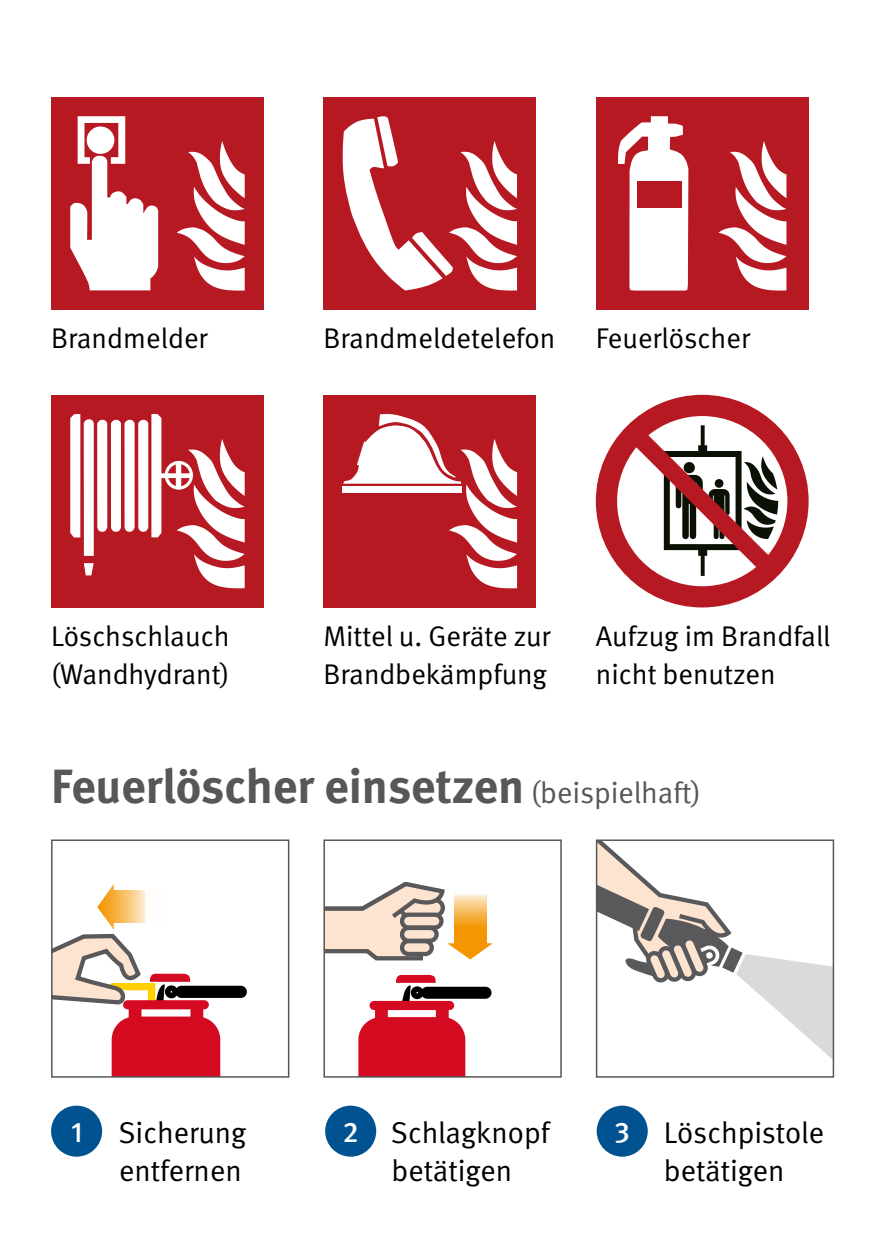
<style>
.page{position:relative;width:881px;height:1259px;background:#fff}
.page>*{position:absolute;margin:0;border:0;box-sizing:border-box;transform-origin:0 0}
.t1{font:700 48px "DGUV Meta";color:#575756}
.t2{font:30px/38.4px "DGUV Meta";color:#000}
.t3{font:28.5px/37.5px "DGUV Meta";color:#000}
.t4{font:500 28.5px "DGUV Meta";color:#fff}
.s1{font-weight:400;font-size:30px}
</style>
<div class="page">
<div style="left:51px;top:1105px;width:51px;height:51px;background:#005390;border-radius:50%"></div>
<div style="left:325px;top:1105px;width:51px;height:51px;background:#005390;border-radius:50%"></div>
<div style="left:596px;top:1105px;width:51px;height:51px;background:#005390;border-radius:50%"></div>
<div style="left:51px;top:97px;width:213px;height:213px;background:#b71923"></div>
<svg style="left:70px;top:116px;width:89px;height:174px"></svg>
<svg style="left:176px;top:141px;width:68px;height:149px"></svg>
<div style="left:323px;top:97px;width:213px;height:213px;background:#b71923"></div>
<svg style="left:342px;top:116px;width:175px;height:174px"></svg>
<div style="left:595px;top:97px;width:213px;height:213px;background:#b71923"></div>
<svg style="left:618px;top:116px;width:70px;height:174px"></svg>
<div style="left:636px;top:181px;width:45px;height:27px;background:#b71923"></div>
<svg style="left:718px;top:141px;width:68px;height:149px"></svg>
<div style="left:51px;top:395px;width:213px;height:212px;background:#b71923"></div>
<svg style="left:84px;top:563px;width:10px;height:12px"></svg>
<div style="left:97px;top:420px;width:10px;height:112px;background:#fff;border-radius:4px"></div>
<div style="left:111px;top:420px;width:10px;height:112px;background:#fff;border-radius:4px"></div>
<div style="left:124px;top:420px;width:10px;height:112px;background:#fff;border-radius:4px"></div>
<div style="left:138px;top:420px;width:10px;height:112px;background:#fff;border-radius:4px"></div>
<svg style="left:70px;top:414px;width:24px;height:142px"></svg>
<svg style="left:151px;top:414px;width:93px;height:174px"></svg>
<div style="left:323px;top:395px;width:213px;height:212px;background:#b71923"></div>
<div style="left:342px;top:486px;width:120px;height:7px;background:#fff"></div>
<svg style="left:343px;top:413px;width:174px;height:175px"></svg>
<svg style="left:595px;top:395px;width:213px;height:212px"></svg>
<div style="left:175px;top:985px;width:72px;height:13px;background:#000;border-radius:6px"></div>
<svg style="left:54px;top:884px;width:166px;height:190px"></svg>
<div style="left:51px;top:839px;width:238px;height:238px;border:2px solid #575756"></div>
<div style="left:358px;top:1017px;width:107px;height:57px;background:#d40a20"></div>
<div style="left:374px;top:1001px;width:75px;height:9px;background:#d40a20"></div>
<div style="left:435px;top:1005px;width:13px;height:16px;background:#d40a20"></div>
<div style="left:375px;top:1005px;width:12px;height:16px;background:#d40a20"></div>
<svg style="left:396px;top:975px;width:39px;height:26px"></svg>
<div style="left:410px;top:986px;width:13px;height:13px;border:5px solid #000;border-radius:50%"></div>
<div style="left:421px;top:986px;width:70px;height:12px;background:#000;border-radius:6px"></div>
<svg style="left:326px;top:882px;width:166px;height:79px"></svg>
<div style="left:323px;top:839px;width:238px;height:238px;border:2px solid #575756"></div>
<svg style="left:598px;top:842px;width:232px;height:215px"></svg>
<div style="left:595px;top:839px;width:238px;height:238px;border:2px solid #575756"></div>
<hr style="left:880px;top:235px;width:1px;height:863px;background:#d51317">
<p class="t3" style="left:51px;top:320px;width:158px">Brandmelder</p>
<p class="t3" style="left:323px;top:320px;width:233px">Brandmeldetelefon</p>
<p class="t3" style="left:595px;top:320px;width:156px">Feuerlöscher</p>
<p class="t3" style="left:51px;top:618px;width:180px">Löschschlauch (Wandhydrant)</p>
<p class="t3" style="left:323px;top:618px;width:228px">Mittel u. Geräte zur<br>Brandbekämpfung</p>
<p class="t3" style="left:595px;top:618px;width:236px">Aufzug im Brandfall nicht benutzen</p>
<h1 class="t1" style="left:51px;top:757px;width:651px">Feuerlöscher einsetzen <span class="s1">(beispielhaft)</span></h1>
<p class="t2" style="left:118px;top:1114px;width:129px">Sicherung entfernen</p>
<p class="t2" style="left:391px;top:1114px;width:160px">Schlagknopf betätigen</p>
<p class="t2" style="left:663px;top:1114px;width:162px">Löschpistole betätigen</p>
<p class="t4" style="left:71px;top:1115px;width:13px">1</p>
<p class="t4" style="left:342px;top:1115px;width:17px">2</p>
<p class="t4" style="left:614px;top:1115px;width:17px">3</p>
</div>
